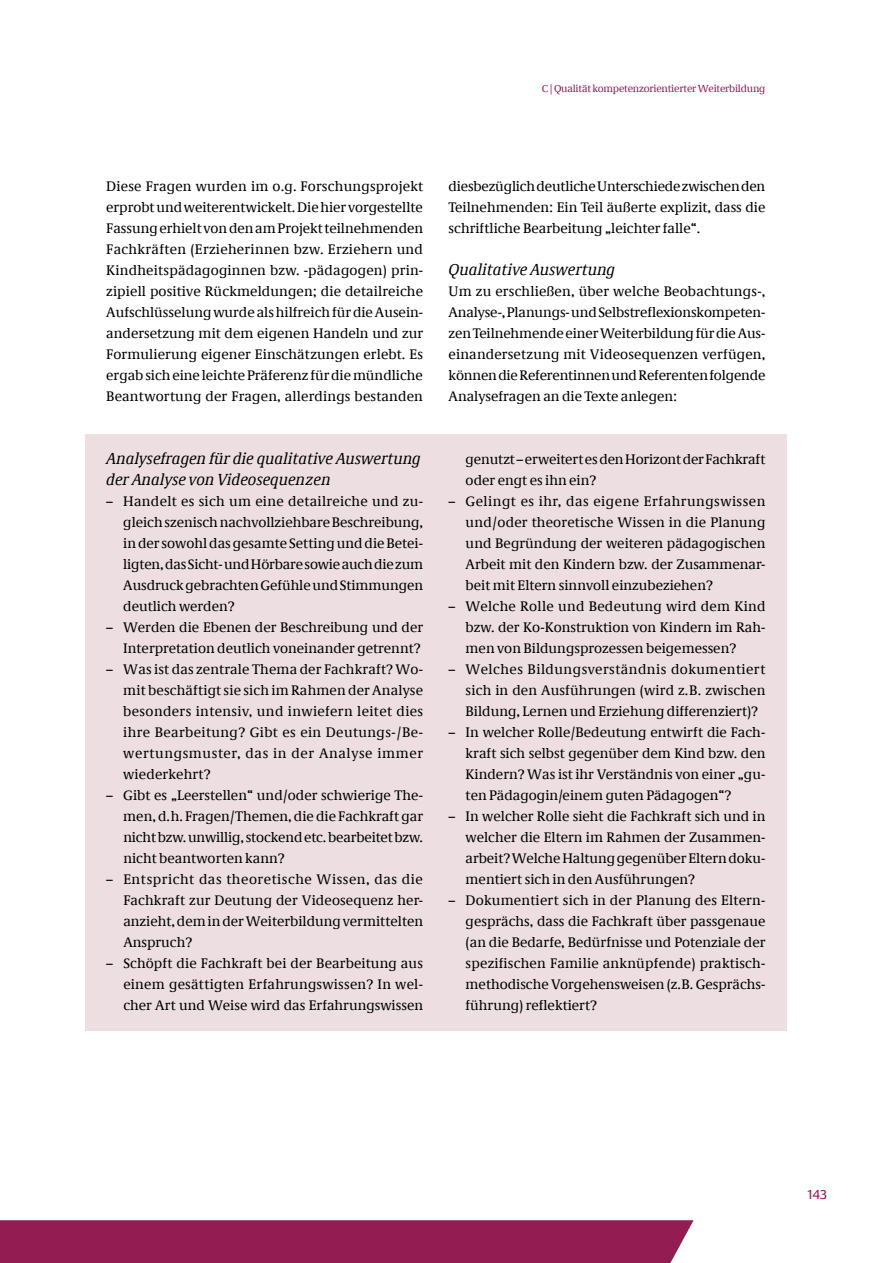
<style>
.page{position:relative;width:893px;height:1263px;background:#fff}
.page>*{position:absolute;margin:0;border:0;box-sizing:border-box;transform-origin:0 0}
.t1{font:italic 16.5px/21px "Neue Demos";color:#000}
.t2{font:14.25px/21px "Neue Demos";color:#000;text-align:justify}
.t3{font:13.5px "Neue Praxis";color:#931d52}
.t4{font:10.5px "Neue Demos";letter-spacing:-.02em;color:#931d52}
</style>
<div class="page">
<div style="left:0;top:1220px;width:694px;height:43px;background:#931d52"></div>
<div style="left:85px;top:434px;width:702px;height:597px;background:#eddfe1"></div>
<p class="t4" style="left:542px;top:82px;width:225px">C | Qualität kompetenzorientierter Weiterbildung</p>
<p class="t2" style="left:106px;top:176px;width:318px">Diese Fragen wurden im o.g. Forschungsprojekt erprobt und weiterentwickelt. Die hier vorgestellte Fassung erhielt von den am Projekt teilnehmenden Fachkräften (Erzieherinnen bzw. Erziehern und Kindheitspädagoginnen bzw. -pädagogen) prin&shy;zipiell positive Rückmeldungen; die detailreiche Aufschlüsselung wurde als hilfreich für die Ausein&shy;andersetzung mit dem eigenen Handeln und zur Formulierung eigener Einschätzungen erlebt. Es ergab sich eine leichte Präferenz für die mündliche Beantwortung der Fragen, allerdings bestanden</p>
<p class="t2" style="left:449px;top:176px;width:318px">diesbezüglich deutliche Unterschiede zwischen den Teilnehmenden: Ein Teil äußerte explizit, dass die schriftliche Bearbeitung „leichter falle“.</p>
<p class="t1" style="left:449px;top:259px;width:168px">Qualitative Auswertung</p>
<p class="t2" style="left:449px;top:281px;width:318px">Um zu erschließen, über welche Beobachtungs-, Analyse-, Planungs- und Selbstreflexionskompeten&shy;zen Teilnehmende einer Weiterbildung für die Aus&shy;einandersetzung mit Videosequenzen verfügen, können die Referentinnen und Referenten folgende Analysefragen an die Texte anlegen:</p>
<p class="t1" style="left:106px;top:448px;width:316px">Analysefragen für die qualitative Auswertung der Analyse von Videosequenzen</p>
<p class="t2" style="left:123px;top:491px;width:301px;text-indent:-17px">– Handelt es sich um eine detailreiche und zu&shy;gleich szenisch nachvollziehbare Beschreibung, in der sowohl das gesamte Setting und die Betei&shy;ligten, das Sicht- und Hörbare sowie auch die zum Ausdruck gebrachten Gefühle und Stimmungen deutlich werden?</p>
<p class="t2" style="left:106px;top:617px;width:318px;text-align:right">– Werden die Ebenen der Beschreibung und der<br>Interpretation deutlich voneinander getrennt?</p>
<p class="t2" style="left:123px;top:659px;width:301px;text-indent:-17px">– Was ist das zentrale Thema der Fachkraft? Wo&shy;mit beschäftigt sie sich im Rahmen der Analyse besonders intensiv, und inwiefern leitet dies ihre Bearbeitung? Gibt es ein Deutungs- /Be&shy;wertungsmuster, das in der Analyse immer wiederkehrt?</p>
<p class="t2" style="left:123px;top:785px;width:301px;text-indent:-17px">– Gibt es „Leerstellen“ und/oder schwierige The&shy;men, d.h. Fragen/Themen, die die Fachkraft gar nicht bzw. unwillig, stockend etc. bearbeitet bzw. nicht beantworten kann?</p>
<p class="t2" style="left:123px;top:869px;width:301px;text-indent:-17px">– Entspricht das theoretische Wissen, das die Fachkraft zur Deutung der Videosequenz her&shy;anzieht, dem in der Weiterbildung vermittelten Anspruch?</p>
<p class="t2" style="left:123px;top:953px;width:301px;text-indent:-17px">– Schöpft die Fachkraft bei der Bearbeitung aus einem gesättigten Erfahrungswissen? In wel&shy;cher Art und Weise wird das Erfahrungswissen</p>
<p class="t2" style="left:466px;top:449px;width:301px">genutzt – erweitert es den Horizont der Fachkraft oder engt es ihn ein?</p>
<p class="t2" style="left:466px;top:491px;width:301px;text-indent:-17px">– Gelingt es ihr, das eigene Erfahrungswissen und/oder theoretische Wissen in die Planung und Begründung der weiteren pädagogischen Arbeit mit den Kindern bzw. der Zusammenar&shy;beit mit Eltern sinnvoll einzubeziehen?</p>
<p class="t2" style="left:466px;top:596px;width:301px;text-indent:-17px">– Welche Rolle und Bedeutung wird dem Kind bzw. der Ko-Konstruktion von Kindern im Rah&shy;men von Bildungsprozessen beigemessen?</p>
<p class="t2" style="left:466px;top:659px;width:301px;text-indent:-17px">– Welches Bildungsverständnis dokumentiert sich in den Ausführungen (wird z.B. zwischen Bildung, Lernen und Erziehung differenziert)?</p>
<p class="t2" style="left:466px;top:722px;width:301px;text-indent:-17px">– In welcher Rolle/Bedeutung entwirft die Fach&shy;kraft sich selbst gegenüber dem Kind bzw. den Kindern? Was ist ihr Verständnis von einer „gu&shy;ten Pädagogin/einem guten Pädagogen“?</p>
<p class="t2" style="left:466px;top:806px;width:301px;text-indent:-17px">– In welcher Rolle sieht die Fachkraft sich und in welcher die Eltern im Rahmen der Zusammen&shy;arbeit? Welche Haltung gegenüber Eltern doku&shy;mentiert sich in den Ausführungen?</p>
<p class="t2" style="left:466px;top:890px;width:301px;text-indent:-17px">– Dokumentiert sich in der Planung des Eltern&shy;gesprächs, dass die Fachkraft über passgenaue (an die Bedarfe, Bedürfnisse und Potenziale der spezifischen Familie anknüpfende) praktisch&shy;methodische Vorgehensweisen (z.B. Gesprächs&shy;führung) reflektiert?</p>
<p class="t3" style="left:808px;top:1186px;width:21px">143</p>
</div>
